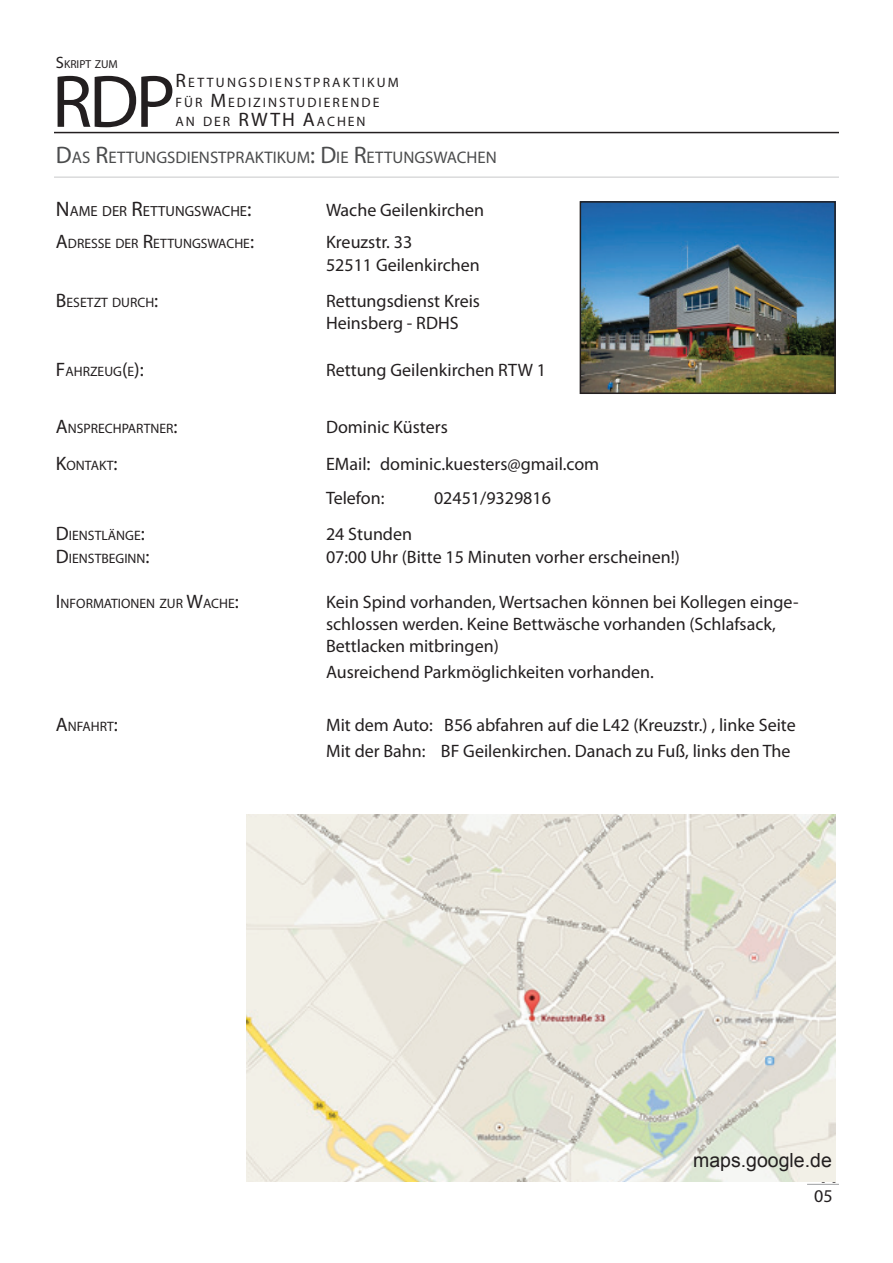
<style>
.page{position:relative;width:893px;height:1263px;background:#fff}
.page>*{position:absolute;margin:0;border:0;box-sizing:border-box;transform-origin:0 0}
.t1{font:75px "Myriad Pro";color:#231f20}
.t2{font:19.5px "Arial";color:#231f20}
.t3{font:18px/21.6px "Myriad Pro";color:#231f20}
.t4{font:16.8px "Myriad Pro";color:#4b4c4d}
.t5{font:15px "Myriad Pro";color:#231f20}
.t6{font:14.7px "Myriad Pro";color:#231f20}
.t7{font:13.65px "Myriad Pro";color:#231f20}
.t8{font:13.65px/19.5px "Myriad Pro";letter-spacing:.145em;color:#231f20}
.t9{font:11.55px "Myriad Pro";color:#231f20}
.s1{font-size:16.5px}
.s2{font-size:19.5px}
.s3{font-size:24px}
.s4{font-size:21px}
</style>
<div class="page">
<hr style="left:807px;top:1184px;width:32px;height:1px;background:#9d9fa2">
<hr style="left:54px;top:132px;width:785px;height:1px;background:#231f20">
<hr style="left:54px;top:177px;width:785px;height:1px;background:#c7c8ca">
<img style="left:583px;top:204px;width:250px;height:187px">
<div style="left:580px;top:201px;width:256px;height:193px;border:2px solid #231f20"></div>
<img style="left:246px;top:814px;width:590px;height:367px">
<p class="t9" style="left:56px;top:57px;width:63px"><span class="s1">S</span>KRIPT ZUM</p>
<p class="t8" style="left:176px;top:73px;width:225px"><span class="s2">R</span>ETTUNGSDIENSTPRAKTIKUM<br>FÜR <span class="s2">M</span> EDIZINSTUDIERENDE<br>AN DER <span class="s2">RWTH A</span>ACHEN</p>
<p class="t4" style="left:56px;top:147px;width:442px"><span class="s3">D</span>AS <span class="s3">R</span>ETTUNGSDIENSTPRAKTIKUM<span class="s3">: D</span>IE <span class="s3">R</span>ETTUNGSWACHEN</p>
<p class="t6" style="left:56px;top:202px;width:197px"><span class="s4">N</span>AME DER <span class="s4">R</span>ETTUNGSWACHE<span class="s4">:</span></p>
<p class="t3" style="left:326px;top:199px;width:160px">Wache Geilenkirchen</p>
<p class="t7" style="left:56px;top:235px;width:200px"><span class="s2">A</span>DRESSE DER <span class="s2">R</span>ETTUNGSWACHE<span class="s2">:</span></p>
<p class="t3" style="left:326px;top:230px;width:155px;line-height:23.4px">Kreuzstr. 33<br>52511 Geilenkirchen</p>
<p class="t7" style="left:56px;top:294px;width:104px"><span class="s2">B</span>ESETZT DURCH<span class="s2">:</span></p>
<p class="t3" style="left:326px;top:290px;width:156px">Rettungsdienst Kreis<br>Heinsberg - RDHS</p>
<p class="t7" style="left:56px;top:363px;width:89px"><span class="s2">F</span>AHRZEUG<span class="s2">(</span>E<span class="s2">):</span></p>
<p class="t3" style="left:326px;top:358px;width:222px">Rettung Geilenkirchen RTW 1</p>
<h1 class="t1" style="left:52px;top:55px;width:125px">RDP</h1>
<p class="t7" style="left:56px;top:420px;width:123px"><span class="s2">A</span>NSPRECHPARTNER<span class="s2">:</span></p>
<p class="t3" style="left:326px;top:416px;width:123px">Dominic Küsters</p>
<p class="t7" style="left:56px;top:456px;width:63px"><span class="s2">K</span>ONTAKT<span class="s2">:</span></p>
<p class="t3" style="left:326px;top:446px;width:275px;line-height:34.3px">EMail<span class="s2">:</span> dominic.kuesters@gmail.com<br>Telefon:</p>
<p class="t3" style="left:434px;top:487px;width:118px">02451/9329816</p>
<p class="t7" style="left:56px;top:527px;width:90px"><span class="s2">D</span>IENSTLÄNGE<span class="s2">:</span></p>
<p class="t3" style="left:326px;top:523px;width:88px">24 Stunden</p>
<p class="t7" style="left:56px;top:550px;width:95px"><span class="s2">D</span>IENSTBEGINN<span class="s2">:</span></p>
<p class="t3" style="left:326px;top:546px;width:355px">07:00 Uhr (Bitte 15 Minuten vorher erscheinen!)</p>
<p class="t7" style="left:56px;top:595px;width:184px"><span class="s2">I</span> NFORMATIONEN ZUR <span class="s2">W</span>ACHE<span class="s2">:</span></p>
<p class="t3" style="left:326px;top:591px;width:474px">Kein Spind vorhanden, Wertsachen können bei Kollegen einge&shy;schlossen werden. Keine Bettwäsche vorhanden (Schlafsack,<br>Bettlacken mitbringen)</p>
<p class="t3" style="left:326px;top:660px;width:329px">Ausreichend Parkmöglichkeiten vorhanden.</p>
<p class="t7" style="left:56px;top:718px;width:64px"><span class="s2">A</span>NFAHRT<span class="s2">:</span></p>
<p class="t3" style="left:326px;top:712px;width:471px;line-height:25.8px">Mit dem Auto: B56 abfahren auf die L42 (Kreuzstr.) , linke Seite<br>Mit der Bahn: BF Geilenkirchen. Danach zu Fuß, links den The</p>
<p class="t2" style="left:693px;top:1147px;width:140px">maps.google.de</p>
<p class="t5" style="left:821px;top:1167px;width:18px">[4]</p>
<p class="t3" style="left:814px;top:1184px;width:20px">05</p>
</div>
